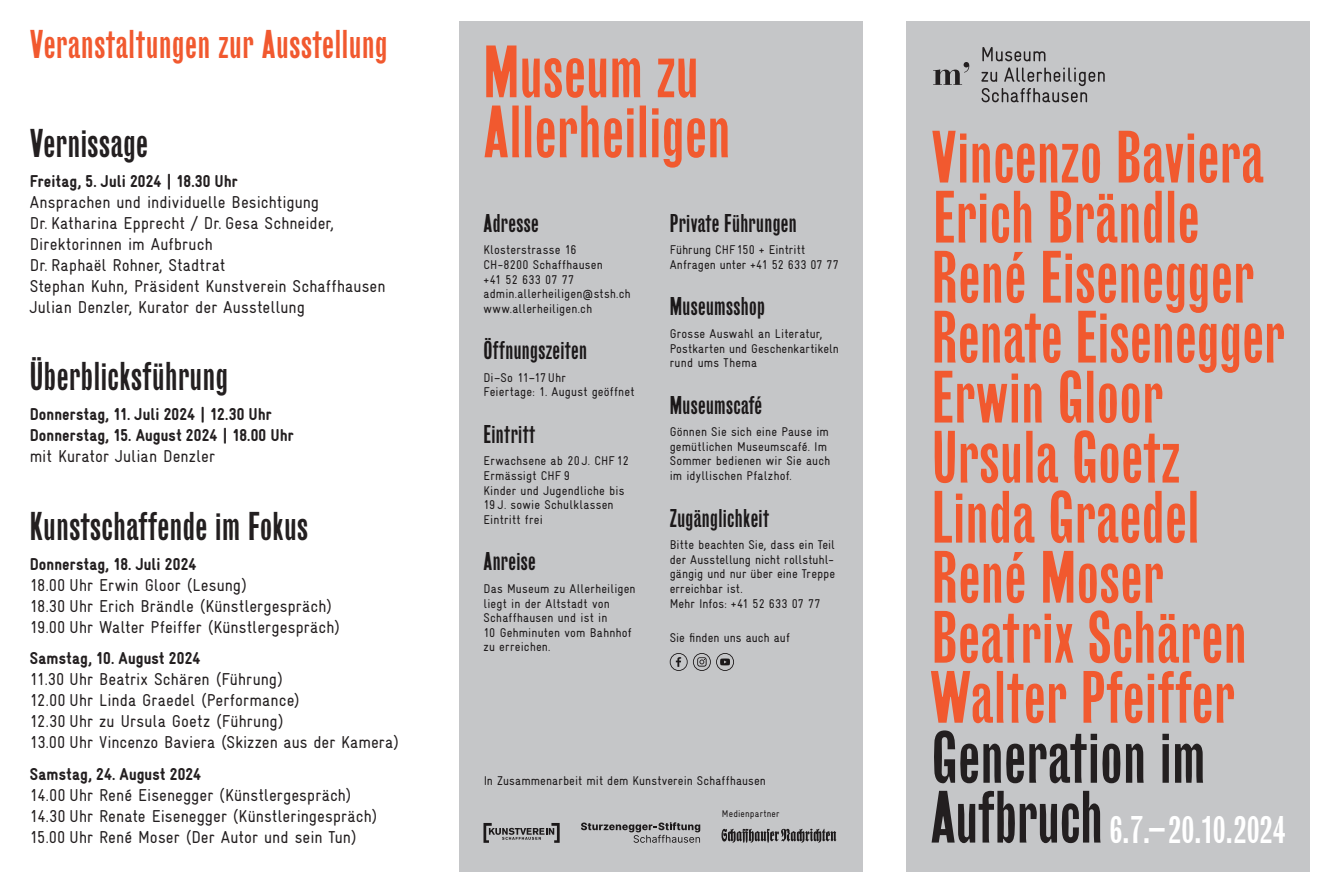
<style>
.page{position:relative;width:1331px;height:893px;background:#fff}
.page>*{position:absolute;margin:0;border:0;box-sizing:border-box;transform-origin:0 0}
.t1{font:69px/60px "Girott";letter-spacing:.01em;color:#f1592f}
.t2{font:69px "Girott";letter-spacing:.01em;color:#231f20}
.t3{font:37.5px "Girott";letter-spacing:.015em;color:#231f20}
.t4{font:37.5px "Girott";letter-spacing:.02em;color:#f1592f}
.t5{font:36px "Girott";color:#fff}
.t6{font:24px "Girott";letter-spacing:.015em;color:#231f20}
.t7{font:17.25px/21px "Gravur Condensed";letter-spacing:.005em;color:#231f20}
.t8{font:900 17.25px/21px "Gravur Condensed";letter-spacing:.005em;color:#231f20}
.t9{font:12.75px/14.5px "Gravur Condensed";letter-spacing:.01em;color:#231f20}
.t10{font:9.75px "Gravur Condensed";letter-spacing:.02em;color:#231f20}
.s1{font-size:69px;color:#231f20}
</style>
<div class="page">
<div style="left:459px;top:21px;width:404px;height:851px;background:#c5c6c8"></div>
<svg style="left:670px;top:653px;width:64px;height:18px"></svg>
<svg style="left:721px;top:829px;width:115px;height:14px"></svg>
<svg style="left:581px;top:822px;width:119px;height:21px"></svg>
<svg style="left:483px;top:823px;width:77px;height:20px"></svg>
<div style="left:906px;top:21px;width:404px;height:851px;background:#c5c6c8"></div>
<svg style="left:933px;top:62px;width:36px;height:23px"></svg>
<svg style="left:982px;top:47px;width:63px;height:14px"></svg>
<svg style="left:981px;top:68px;width:124px;height:34px"></svg>
<h2 class="t4" style="left:30px;top:23px;width:359px">Veranstaltungen zur Ausstellung</h2>
<h2 class="t3" style="left:30px;top:122px;width:120px">Vernissage</h2>
<h3 class="t8" style="left:30px;top:171px;width:210px">Freitag, 5. Juli 2024 | 18.30 Uhr</h3>
<p class="t7" style="left:30px;top:192px;width:357px">Ansprachen und individuelle Besichtigung<br>Dr. Katharina Epprecht / Dr. Gesa Schneider, Direktorinnen im Aufbruch<br>Dr. Raphaël Rohner, Stadtrat<br>Stephan Kuhn, Präsident Kunstverein Schaffhausen Julian Denzler, Kurator der Ausstellung</p>
<h2 class="t3" style="left:30px;top:356px;width:200px">Überblicksführung</h2>
<h3 class="t8" style="left:30px;top:404px;width:265px">Donnerstag, 11. Juli 2024 | 12.30 Uhr<br>Donnerstag, 15. August 2024 | 18.00 Uhr</h3>
<h3 class="t7" style="left:30px;top:446px;width:187px">mit Kurator Julian Denzler</h3>
<h2 class="t3" style="left:30px;top:505px;width:280px">Kunstschaffende im Fokus</h2>
<h3 class="t8" style="left:30px;top:553px;width:168px">Donnerstag, 18. Juli 2024</h3>
<h3 class="t7" style="left:30px;top:574px;width:312px">18.00 Uhr Erwin Gloor (Lesung)<br>18.30 Uhr Erich Brändle (Künstlergespräch)<br>19.00 Uhr Walter Pfeiffer (Künstlergespräch)</h3>
<h3 class="t8" style="left:30px;top:648px;width:172px">Samstag, 10. August 2024</h3>
<h3 class="t7" style="left:30px;top:669px;width:371px">11.30 Uhr Beatrix Schären (Führung)<br>12.00 Uhr Linda Graedel (Performance)<br>12.30 Uhr zu Ursula Goetz (Führung)<br>13.00 Uhr Vincenzo Baviera (Skizzen aus der Kamera)</h3>
<h3 class="t8" style="left:30px;top:763px;width:173px">Samstag, 24. August 2024</h3>
<h3 class="t7" style="left:30px;top:784px;width:349px">14.00 Uhr René Eisenegger (Künstlergespräch)<br>14.30 Uhr Renate Eisenegger (Künstleringespräch)<br>15.00 Uhr René Moser (Der Autor und sein Tun)</h3>
<h1 class="t1" style="left:483px;top:42px;width:248px">Museum zu<br>Allerheiligen</h1>
<h3 class="t6" style="left:483px;top:209px;width:57px">Adresse</h3>
<p class="t9" style="left:483px;top:243px;width:149px">Klosterstrasse 16<br>CH-8200 Schaffhausen<br>+41 52 633 07 77 admin.allerheiligen@stsh.ch www.allerheiligen.ch</p>
<h3 class="t6" style="left:483px;top:337px;width:105px">Öffnungszeiten</h3>
<p class="t9" style="left:483px;top:370px;width:152px">Di–So 11–17Uhr<br>Feiertage: 1. August geöffnet</p>
<h3 class="t6" style="left:483px;top:421px;width:53px">Eintritt</h3>
<p class="t9" style="left:483px;top:454px;width:147px">Erwachsene ab 20 J. CHF 12<br>Ermässigt CHF 9<br>Kinder und Jugendliche bis<br>19 J. sowie Schulklassen<br>Eintritt frei</p>
<h3 class="t6" style="left:483px;top:548px;width:54px">Anreise</h3>
<p class="t9" style="left:483px;top:581px;width:154px">Das Museum zu Allerheiligen liegt in der Altstadt von<br>Schaffhausen und ist in<br>10 Gehminuten vom Bahnhof zu erreichen.</p>
<h3 class="t6" style="left:670px;top:209px;width:128px">Private Führungen</h3>
<p class="t9" style="left:670px;top:243px;width:171px">Führung CHF 150 + Eintritt<br>Anfragen unter +41 52 633 07 77</p>
<h3 class="t6" style="left:670px;top:293px;width:97px">Museumsshop</h3>
<p class="t9" style="left:670px;top:326px;width:171px">Grosse Auswahl an Literatur,<br>Postkarten und Geschenkartikeln rund ums Thema</p>
<h3 class="t6" style="left:670px;top:391px;width:94px">Museumscafé</h3>
<p class="t9" style="left:670px;top:425px;width:162px">Gönnen Sie sich eine Pause im gemütlichen Museumscafé. Im<br>Sommer bedienen wir Sie auch im idyllischen Pfalzhof.</p>
<h3 class="t6" style="left:670px;top:504px;width:101px">Zugänglichkeit</h3>
<p class="t9" style="left:670px;top:537px;width:167px">Bitte beachten Sie, dass ein Teil der Ausstellung nicht rollstuhl&shy;gängig und nur über eine Treppe erreichbar ist.<br>Mehr Infos: +41 52 633 07 77</p>
<p class="t9" style="left:670px;top:630px;width:122px">Sie finden uns auch auf</p>
<p class="t9" style="left:483px;top:773px;width:284px">In Zusammenarbeit mit dem Kunstverein Schaffhausen</p>
<p class="t10" style="left:722px;top:809px;width:59px">Medienpartner</p>
<h1 class="t1" style="left:930px;top:127px;width:356px">Vincenzo Baviera<br>Erich Brändle<br>René Eisenegger<br>Renate Eisenegger<br>Erwin Gloor<br>Ursula Goetz<br>Linda Graedel<br>René Moser<br>Beatrix Schären<br>Walter Pfeiffer</h1>
<h1 class="t2" style="left:932px;top:719px;width:275px">Generation im</h1>
<h3 class="t5" style="left:930px;top:809px;width:357px"><span class="s1">Aufbruch</span> 6.7.–20.10.2024</h3>
</div>
